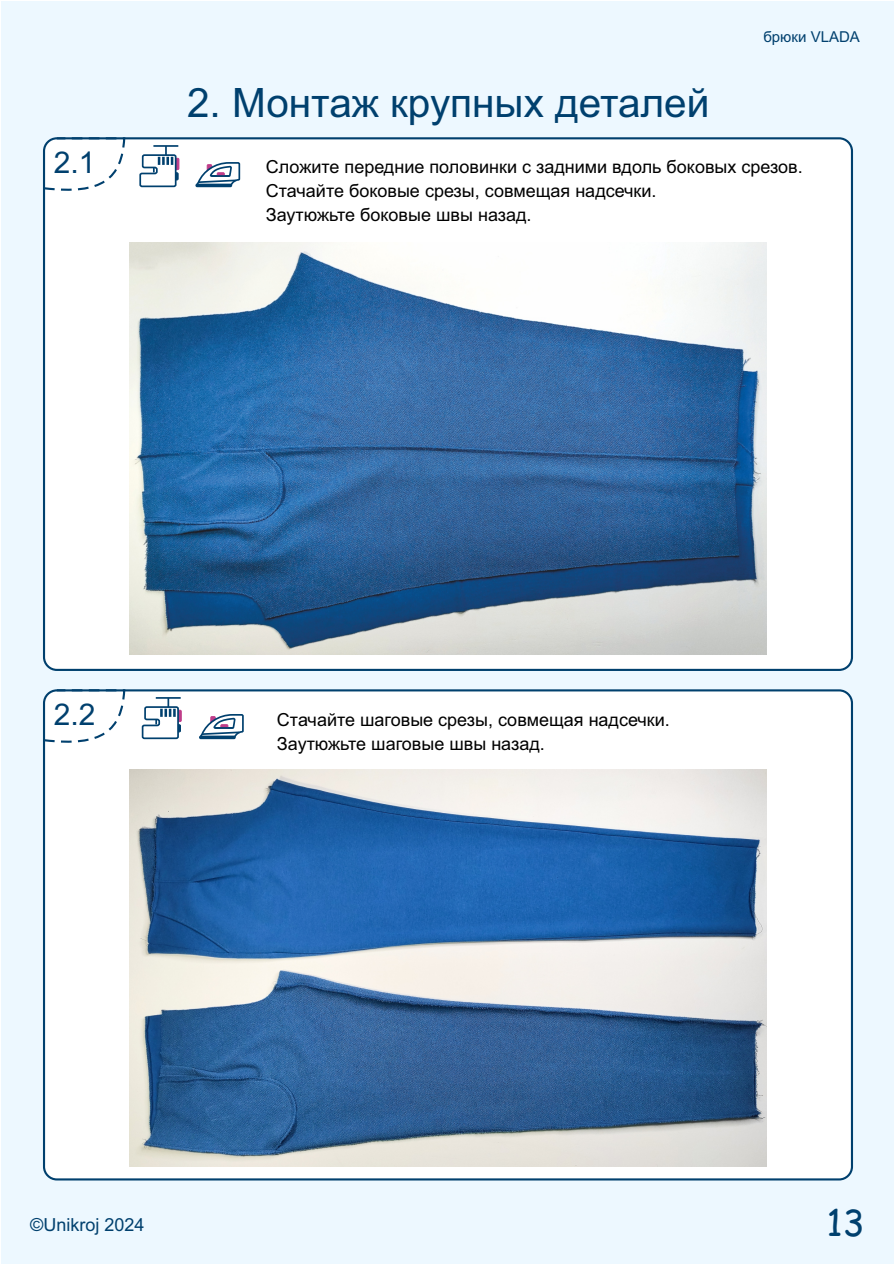
<style>
.page{position:relative;width:896px;height:1266px;background:#fff}
.page>*{position:absolute;margin:0;border:0;box-sizing:border-box;transform-origin:0 0}
.t1{font:40.5px "Arial";color:#00406e}
.t2{font:36px "Comic Sans MS";color:#00406e}
.t3{font:30px "Arial";color:#00406e}
.t4{font:18px/24.2px "Arial";color:#000}
.t5{font:18px "Arial";color:#00406e}
.t6{font:15px "Arial";color:#00406e}
</style>
<div class="page">
<div style="left:2px;top:2px;width:892px;height:1262px;background:#edf8ff"></div>
<div style="left:43px;top:689px;width:810px;height:491px;background:#fff;border:2px solid #00406e;border-radius:13px"></div>
<svg style="left:43px;top:689px;width:83px;height:58px"></svg>
<div style="left:43px;top:137px;width:810px;height:534px;background:#fff;border:2px solid #00406e;border-radius:13px"></div>
<svg style="left:43px;top:137px;width:83px;height:58px"></svg>
<svg style="left:195px;top:162px;width:46px;height:25px"></svg>
<hr style="left:153px;top:145px;width:25px;height:2px;background:#00406e">
<svg style="left:139px;top:146px;width:41px;height:42px"></svg>
<svg style="left:199px;top:714px;width:45px;height:25px"></svg>
<hr style="left:156px;top:697px;width:25px;height:2px;background:#00406e">
<svg style="left:141px;top:698px;width:41px;height:42px"></svg>
<img style="left:129px;top:242px;width:638px;height:412px">
<img style="left:129px;top:770px;width:638px;height:397px">
<h1 class="t1" style="left:187px;top:88px;width:524px">2. Монтаж крупных деталей</h1>
<p class="t6" style="left:763px;top:31px;width:98px">брюки VLADA</p>
<h3 class="t3" style="left:54px;top:151px;width:43px">2.1</h3>
<p class="t4" style="left:266px;top:156px;width:538px">Сложите передние половинки с задними вдоль боковых срезов.<br>Стачайте боковые срезы, совмещая надсечки.<br>Заутюжьте боковые швы назад.</p>
<h3 class="t3" style="left:54px;top:703px;width:43px">2.2</h3>
<p class="t4" style="left:277px;top:709px;width:394px">Стачайте шаговые срезы, совмещая надсечки.<br>Заутюжьте шаговые швы назад.</p>
<p class="t5" style="left:30px;top:1218px;width:116px">©Unikroj 2024</p>
<h2 class="t2" style="left:826px;top:1207px;width:40px">13</h2>
</div>
